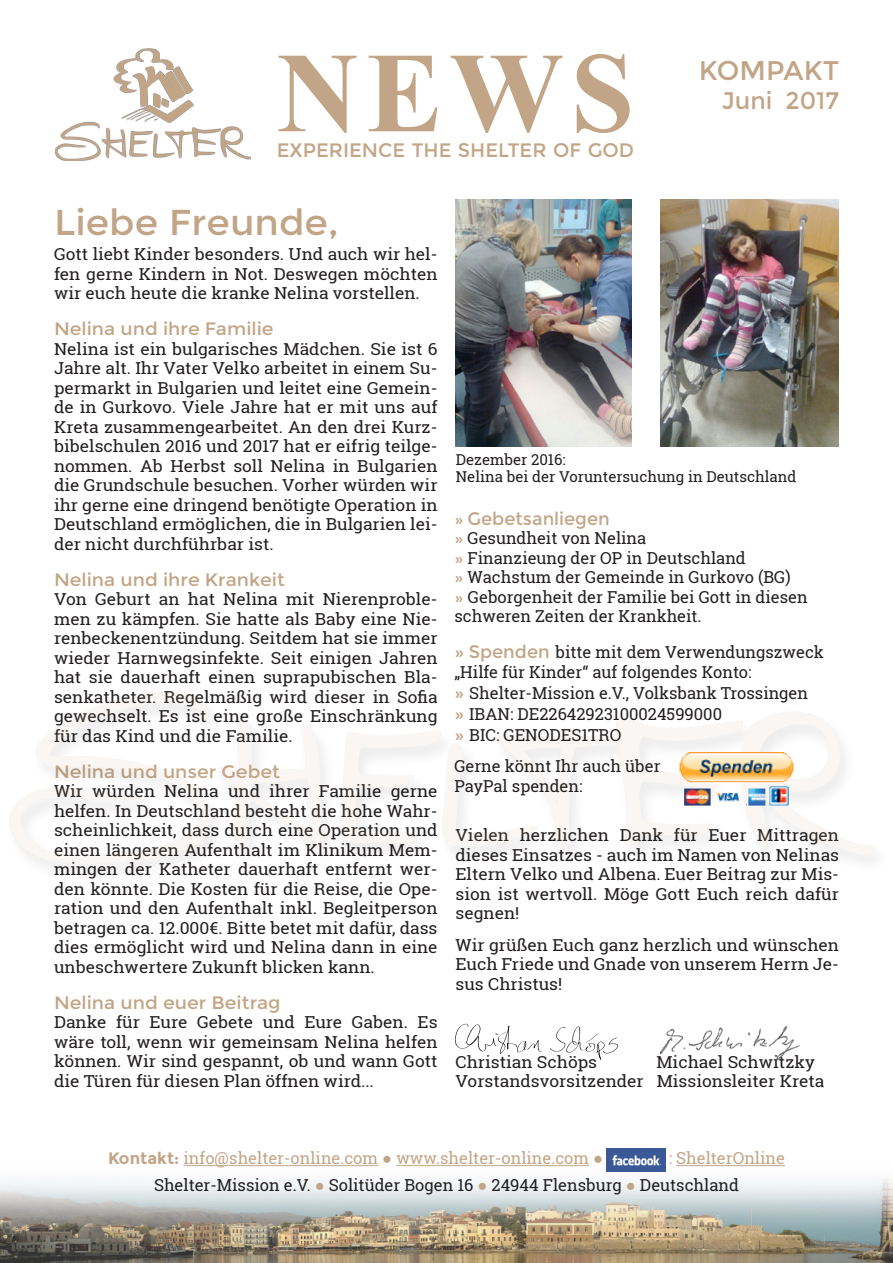
<style>
.page{position:relative;width:893px;height:1263px;background:#fff}
.page>*{position:absolute;margin:0;border:0;box-sizing:border-box;transform-origin:0 0}
.t1{font:700 114px "Times New Roman";color:#c2a587}
.t2{font:36px "Montserrat";color:#c2a586;scale:1.05 1}
.t3{font:27px "Montserrat";color:#c2a587}
.t4{font:24px "Montserrat";color:#c2a587}
.t5{font:19.5px "Montserrat";color:#c2a587}
.t6{font:18px "Montserrat";color:#c2a586;scale:1.05 1}
.t7{font:18px "Montserrat";color:#c2a587}
.t8{font:16.5px/19.5px "Roboto Slab";color:#231f20;text-align:justify;scale:1.05 1}
.t9{font:16.5px/19.5px "Roboto Slab";color:#231f20}
.t10{font:16.5px "Roboto Slab";color:#c2a587}
.t11{font:15px "Roboto Slab";color:#231f20}
.s1{font-size:16.5px}
.s2{font-family:"Montserrat";color:#c2a587}
.s3{font-family:"Montserrat";font-size:18px;color:#c2a587}
.s4{font-family:"Montserrat";font-weight:700}
.s5{font-family:"Arial Narrow"}
.s6{font-family:"Arial Narrow";color:#c2a586}
</style>
<div class="page">
<img style="left:0;top:1148px;width:893px;height:115px">
<hr style="left:183px;top:1165px;width:195px;height:1px;background:#c2a587">
<hr style="left:396px;top:1165px;width:193px;height:1px;background:#c2a587">
<hr style="left:676px;top:1165px;width:109px;height:1px;background:#c2a587">
<img style="left:9px;top:692px;width:866px;height:180px">
<img style="left:55px;top:49px;width:196px;height:111px">
<svg style="left:455px;top:1024px;width:87px;height:30px"></svg>
<svg style="left:550px;top:1026px;width:68px;height:33px"></svg>
<img style="left:660px;top:1025px;width:140px;height:36px">
<img style="left:606px;top:1149px;width:60px;height:22px">
<img style="left:664px;top:753px;width:145px;height:54px">
<img style="left:456px;top:200px;width:176px;height:246px">
<img style="left:660px;top:200px;width:179px;height:246px">
<p class="t1" style="left:277px;top:14px;width:359px">NEWS</p>
<p class="t5" style="left:277px;top:139px;width:359px">EXPERIENCE THE SHELTER OF GOD</p>
<p class="t3" style="left:699px;top:55px;width:142px">KOMPAKT</p>
<p class="t4" style="left:722px;top:87px;width:119px">Juni 2017</p>
<p class="t2" style="left:54px;top:201px;width:273px">Liebe Freunde,</p>
<p class="t8" style="left:54px;top:244px;width:367px">Gott liebt Kinder besonders. Und auch wir hel&shy;fen gerne Kindern in Not. Deswegen möchten wir euch heute die kranke Nelina vorstellen.</p>
<p class="t6" style="left:54px;top:318px;width:211px">Nelina und ihre Familie</p>
<p class="t8" style="left:54px;top:339px;width:367px">Nelina ist ein bulgarisches Mädchen. Sie ist 6<br>Jahre alt. Ihr Vater Velko arbeitet in einem Su&shy;permarkt in Bulgarien und leitet eine Gemein&shy;de in Gurkovo. Viele Jahre hat er mit uns auf Kreta zusammengearbeitet. An den drei Kurz&shy;bibelschulen 2016 und 2017 hat er eifrig teilge&shy;nommen. Ab Herbst soll Nelina in Bulgarien die Grundschule besuchen. Vorher würden wir ihr gerne eine dringend benötigte Operation in Deutschland ermöglichen, die in Bulgarien lei&shy;der nicht durchführbar ist.</p>
<p class="t6" style="left:54px;top:569px;width:221px">Nelina und ihre Krankeit</p>
<p class="t8" style="left:54px;top:589px;width:367px">Von Geburt an hat Nelina mit Nierenproble&shy;men zu kämpfen. Sie hatte als Baby eine Nie&shy;renbeckenentzündung. Seitdem hat sie immer wieder Harnwegsinfekte. Seit einigen Jahren hat sie dauerhaft einen suprapubischen Bla&shy;senkatheter. Regelmäßig wird dieser in Sofia gewechselt. Es ist eine große Einschränkung für das Kind und die Familie.</p>
<p class="t6" style="left:54px;top:761px;width:217px">Nelina und unser Gebet</p>
<p class="t8" style="left:54px;top:781px;width:367px">Wir würden Nelina und ihrer Familie gerne helfen. In Deutschland besteht die hohe Wahr&shy;scheinlichkeit, dass durch eine Operation und einen längeren Aufenthalt im Klinikum Mem&shy;mingen der Katheter dauerhaft entfernt wer&shy;den könnte. Die Kosten für die Reise, die Ope&shy;ration und den Aufenthalt inkl. Begleitperson betragen ca. 12.000€. Bitte betet mit dafür, dass dies ermöglicht wird und Nelina dann in eine unbeschwertere Zukunft blicken kann.</p>
<p class="t6" style="left:54px;top:992px;width:217px">Nelina und euer Beitrag</p>
<p class="t8" style="left:54px;top:1012px;width:367px">Danke für Eure Gebete und Eure Gaben. Es wäre toll, wenn wir gemeinsam Nelina helfen können. Wir sind gespannt, ob und wann Gott die Türen für diesen Plan öffnen wird...</p>
<p class="t11" style="left:456px;top:449px;width:111px">Dezember 2016:</p>
<p class="t11" style="left:456px;top:466px;width:342px">Nelina bei der Voruntersuchung in Deutschland</p>
<p class="t7" style="left:454px;top:508px;width:157px"><span class="s1">»</span> Gebetsanliegen</p>
<p class="t9" style="left:454px;top:528px;width:193px"><span class="s2">»</span> Gesundheit von Nelina</p>
<p class="t9" style="left:454px;top:548px;width:293px"><span class="s2">»</span> Finanzieung der OP in Deutschland</p>
<p class="t9" style="left:454px;top:567px;width:338px"><span class="s2">»</span> Wachstum der Gemeinde in Gurkovo (BG)</p>
<p class="t9" style="left:454px;top:587px;width:355px"><span class="s2">»</span> Geborgenheit der Familie bei Gott in diesen schweren Zeiten der Krankheit.</p>
<p class="t9" style="left:454px;top:642px;width:371px"><span class="s3">» Spenden</span> bitte mit dem Verwendungszweck „Hilfe für Kinder“ auf folgendes Konto:</p>
<p class="t9" style="left:454px;top:683px;width:355px"><span class="s3">»</span> Shelter-Mission e.V., Volksbank Trossingen</p>
<p class="t9" style="left:454px;top:704px;width:269px"><span class="s3">»</span> IBAN: DE22642923100024599000</p>
<p class="t9" style="left:454px;top:725px;width:168px"><span class="s3">»</span> BIC: GENODES1TRO</p>
<p class="t9" style="left:454px;top:756px;width:208px">Gerne könnt Ihr auch über</p>
<p class="t9" style="left:454px;top:776px;width:130px">PayPal spenden:</p>
<p class="t8" style="left:455px;top:825px;width:367px">Vielen herzlichen Dank für Euer Mittragen dieses Einsatzes - auch im Namen von Nelinas Eltern Velko und Albena. Euer Beitrag zur Mis&shy;sion ist wertvoll. Möge Gott Euch reich dafür segnen!</p>
<p class="t8" style="left:455px;top:935px;width:367px">Wir grüßen Euch ganz herzlich und wünschen Euch Friede und Gnade von unserem Herrn Je&shy;sus Christus!</p>
<p class="t8" style="left:455px;top:1052px;width:136px">Christian Schöps</p>
<p class="t8" style="left:656px;top:1052px;width:152px">Michael Schwitzky</p>
<p class="t8" style="left:455px;top:1071px;width:353px">Vorstandsvorsitzender Missionsleiter Kreta</p>
<p class="t10" style="left:108px;top:1147px;width:497px"><span class="s4">Kontakt:</span> info@shelter-online.com <span class="s5">●</span> www.shelter-online.com <span class="s5">●</span></p>
<p class="t10" style="left:669px;top:1147px;width:118px">: ShelterOnline</p>
<p class="t9" style="left:154px;top:1175px;width:586px">Shelter-Mission e.V. <span class="s6">●</span> Solitüder Bogen 16 <span class="s6">●</span> 24944 Flensburg <span class="s6">●</span> Deutschland</p>
</div>
